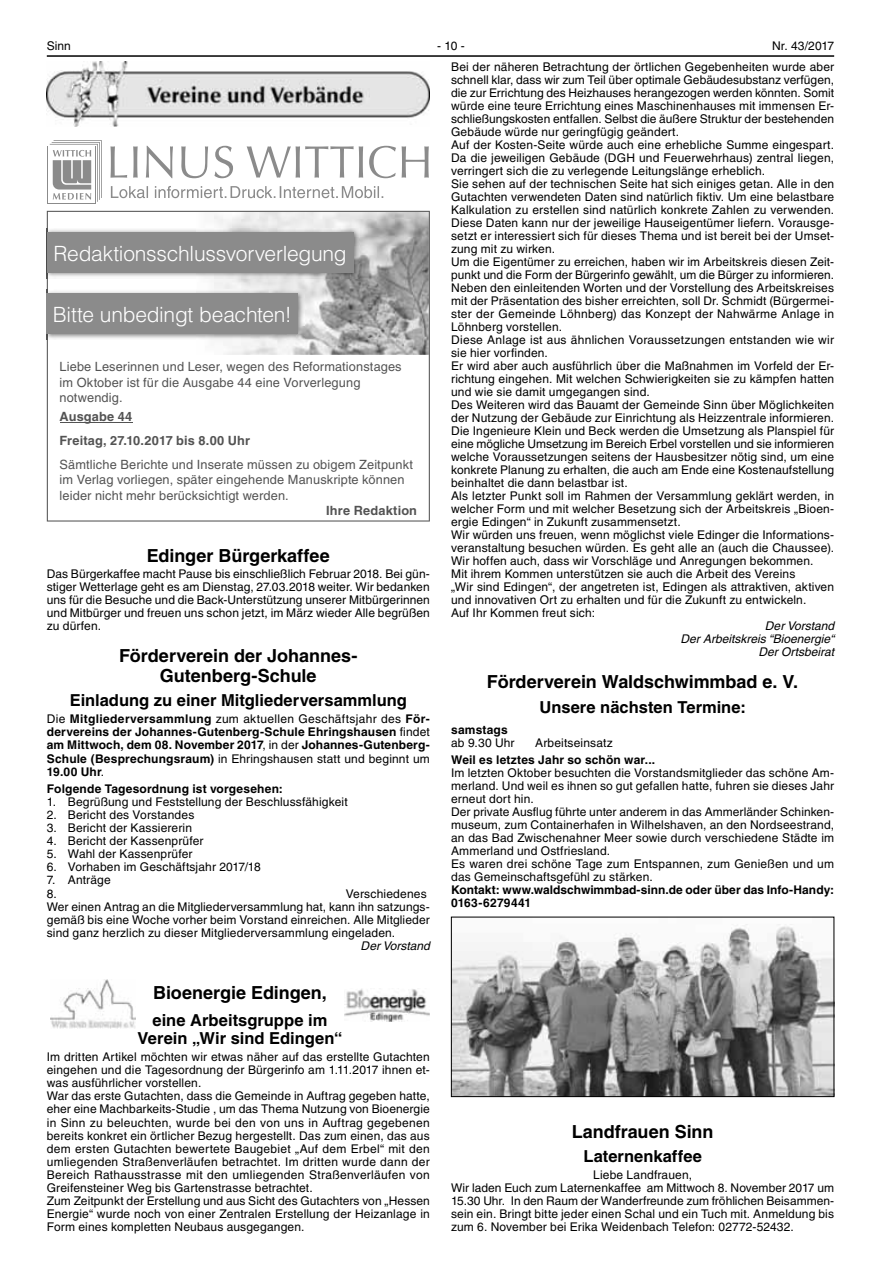
<style>
.page{position:relative;width:881px;height:1263px;background:#fff}
.page>*{position:absolute;margin:0;border:0;box-sizing:border-box;transform-origin:0 0}
.t1{font:300 21px "Helvetica LT";letter-spacing:-.015em;color:#fff}
.t2{font:700 18px/19.5px "Helvetica LT";color:#000;text-align:center}
.t3{font:700 16.5px/18px "Helvetica LT";color:#000;text-align:center}
.t4{font:12.75px/15.3px "Helvetica LT";letter-spacing:.01em;color:#535353}
.t5{font:700 12.75px/23.9px "Helvetica LT";letter-spacing:.015em;color:#535353}
.t6{font:12px/13px "Helvetica LT";letter-spacing:.01em;color:#000}
.t7{font:700 12px/13px "Helvetica LT";letter-spacing:.01em;color:#000}
.t8{font:italic 12px/13px "Helvetica LT";color:#000;text-align:right}
.s1{font-weight:400}
</style>
<div class="page">
<hr style="left:47px;top:55px;width:786px;height:2px;background:#000">
<img style="left:453px;top:924px;width:378px;height:171px">
<div style="left:451px;top:917px;width:382px;height:180px;border:1px solid #000"></div>
<img style="left:47px;top:62px;width:382px;height:64px">
<svg style="left:48px;top:202px;width:48px;height:2px"></svg>
<div style="left:49px;top:147px;width:46px;height:56px;background:#fff"></div>
<svg style="left:50px;top:140px;width:378px;height:62px"></svg>
<svg style="left:47px;top:211px;width:382px;height:310px"></svg>
<img style="left:47px;top:228px;width:312px;height:50px">
<div style="left:47px;top:232px;width:306px;height:40px;background:#8b8b8b"></div>
<img style="left:47px;top:290px;width:257px;height:50px">
<div style="left:47px;top:293px;width:251px;height:41px;background:#8b8b8b"></div>
<hr style="left:60px;top:422px;width:72px;height:1px;background:#535353">
<img style="left:50px;top:979px;width:85px;height:49px">
<img style="left:344px;top:989px;width:85px;height:33px">
<p class="t6" style="left:47px;top:39px;width:26px">Sinn</p>
<p class="t6" style="left:437px;top:39px;width:29px">-10-</p>
<p class="t6" style="left:451px;top:35px;width:384px;line-height:21.3px;text-align:right">Nr. 43/2017<br>Bei der näheren Betrachtung der örtlichen Gegebenheiten wurde aber</p>
<p class="t6" style="left:451px;top:73px;width:384px">schnell klar, dass wir zum Teil über optimale Gebäudesubstanz verfügen, die zur Errichtung des Heizhauses herangezogen werden könnten. Somit würde eine teure Errichtung eines Maschinenhauses mit immensen Er&shy;schließungskosten entfallen. Selbst die äußere Struktur der bestehenden Gebäude würde nur geringfügig geändert.<br>Auf der Kosten-Seite würde auch eine erhebliche Summe eingespart.<br>Da die jeweiligen Gebäude (DGH und Feuerwehrhaus) zentral liegen, verringert sich die zu verlegende Leitungslänge erheblich.<br>Sie sehen auf der technischen Seite hat sich einiges getan. Alle in den Gutachten verwendeten Daten sind natürlich fiktiv. Um eine belastbare Kalkulation zu erstellen sind natürlich konkrete Zahlen zu verwenden.<br>Diese Daten kann nur der jeweilige Hauseigentümer liefern. Vorausge&shy;setzt er interessiert sich für dieses Thema und ist bereit bei der Umset&shy;zung mit zu wirken.<br>Um die Eigentümer zu erreichen, haben wir im Arbeitskreis diesen Zeit&shy;punkt und die Form der Bürgerinfo gewählt, um die Bürger zu informieren.<br>Neben den einleitenden Worten und der Vorstellung des Arbeitskreises mit der Präsentation des bisher erreichten, soll Dr. Schmidt (Bürgermei&shy;ster der Gemeinde Löhnberg) das Konzept der Nahwärme Anlage in Löhnberg vorstellen.<br>Diese Anlage ist aus ähnlichen Voraussetzungen entstanden wie wir sie hier vorfinden.<br>Er wird aber auch ausführlich über die Maßnahmen im Vorfeld der Er&shy;richtung eingehen. Mit welchen Schwierigkeiten sie zu kämpfen hatten und wie sie damit umgegangen sind.<br>Des Weiteren wird das Bauamt der Gemeinde Sinn über Möglichkeiten der Nutzung der Gebäude zur Einrichtung als Heizzentrale informieren.<br>Die Ingenieure Klein und Beck werden die Umsetzung als Planspiel für eine mögliche Umsetzung im Bereich Erbel vorstellen und sie informieren welche Voraussetzungen seitens der Hausbesitzer nötig sind, um eine konkrete Planung zu erhalten, die auch am Ende eine Kostenaufstellung beinhaltet die dann belastbar ist.<br>Als letzter Punkt soll im Rahmen der Versammlung geklärt werden, in welcher Form und mit welcher Besetzung sich der Arbeitskreis „Bioen&shy;ergie Edingen“ in Zukunft zusammensetzt.<br>Wir würden uns freuen, wenn möglichst viele Edinger die Informations&shy;veranstaltung besuchen würden. Es geht alle an (auch die Chaussee).<br>Wir hoffen auch, dass wir Vorschläge und Anregungen bekommen.<br>Mit ihrem Kommen unterstützen sie auch die Arbeit des Vereins<br>„Wir sind Edingen“, der angetreten ist, Edingen als attraktiven, aktiven und innovativen Ort zu erhalten und für die Zukunft zu entwickeln.<br>Auf Ihr Kommen freut sich:</p>
<p class="t8" style="left:680px;top:619px;width:155px">Der Vorstand<br>Der Arbeitskreis “Bioenergie“<br>Der Ortsbeirat</p>
<h2 class="t2" style="left:486px;top:674px;width:313px">Förderverein Waldschwimmbad e. V.</h2>
<h3 class="t3" style="left:539px;top:699px;width:208px">Unsere nächsten Termine:</h3>
<p class="t7" style="left:451px;top:724px;width:58px">samstags</p>
<p class="t6" style="left:451px;top:736px;width:65px">ab 9.30 Uhr</p>
<p class="t6" style="left:535px;top:736px;width:79px">Arbeitseinsatz</p>
<p class="t7" style="left:451px;top:755px;width:205px">Weil es letztes Jahr so schön war...</p>
<p class="t6" style="left:451px;top:767px;width:384px">Im letzten Oktober besuchten die Vorstandsmitglieder das schöne Am&shy;merland. Und weil es ihnen so gut gefallen hatte, fuhren sie dieses Jahr erneut dort hin.<br>Der private Ausflug führte unter anderem in das Ammerländer Schinken&shy;museum, zum Containerhafen in Wilhelshaven, an den Nordseestrand, an das Bad Zwischenahner Meer sowie durch verschiedene Städte im Ammerland und Ostfriesland.<br>Es waren drei schöne Tage zum Entspannen, zum Genießen und um das Gemeinschaftsgefühl zu stärken.</p>
<p class="t7" style="left:451px;top:885px;width:384px">Kontakt: www.waldschwimmbad-sinn.de oder über das Info-Handy:<br>0163-6279441</p>
<h1 class="t1" style="left:53px;top:240px;width:295px">Redaktionsschlussvorverlegung</h1>
<h1 class="t1" style="left:53px;top:301px;width:240px">Bitte unbedingt beachten!</h1>
<p class="t4" style="left:60px;top:359px;width:343px">Liebe Leserinnen und Leser, wegen des Reformationstages im Oktober ist für die Ausgabe 44 eine Vorverlegung notwendig.</p>
<p class="t5" style="left:60px;top:405px;width:192px">Ausgabe 44<br>Freitag, 27.10.2017 bis 8.00 Uhr</p>
<p class="t4" style="left:60px;top:457px;width:355px">Sämtliche Berichte und Inserate müssen zu obigem Zeitpunkt im Verlag vorliegen, später eingehende Manuskripte können leider nicht mehr berücksichtigt werden.</p>
<p class="t5" style="left:326px;top:498px;width:92px">Ihre Redaktion</p>
<h2 class="t2" style="left:147px;top:548px;width:184px">Edinger Bürgerkaffee</h2>
<p class="t6" style="left:47px;top:567px;width:384px;text-align:justify">Das Bürgerkaffee macht Pause bis einschließlich Februar 2018. Bei gün&shy;stiger Wetterlage geht es am Dienstag, 27.03.2018 weiter. Wir bedanken uns für die Besuche und die Back-Unterstützung unserer Mitbürgerinnen und Mitbürger und freuen uns schon jetzt, im März wieder Alle begrüßen zu dürfen.</p>
<h2 class="t2" style="left:119px;top:648px;width:240px">Förderverein der Johannes-<br>Gutenberg-Schule</h2>
<h3 class="t3" style="left:70px;top:693px;width:338px">Einladung zu einer Mitgliederversammlung</h3>
<p class="t7" style="left:47px;top:714px;width:384px;text-align:justify"><span class="s1">Die</span> Mitgliederversammlung <span class="s1">zum aktuellen Geschäftsjahr des</span> För&shy;dervereins der Johannes-Gutenberg-Schule Ehringshausen <span class="s1">findet </span>am Mittwoch, dem 08. November 2017<span class="s1">, in der</span> Johannes-Gutenberg-Schule (Besprechungsraum) <span class="s1">in Ehringshausen statt und beginnt um </span>19.00 Uhr<span class="s1">.</span></p>
<p class="t7" style="left:47px;top:783px;width:237px">Folgende Tagesordnung ist vorgesehen:</p>
<p class="t6" style="left:47px;top:795px;width:302px">1. Begrüßung und Feststellung der Beschlussfähigkeit</p>
<p class="t6" style="left:47px;top:808px;width:149px">2. Bericht des Vorstandes</p>
<p class="t6" style="left:47px;top:821px;width:147px">3. Bericht der Kassiererin</p>
<p class="t6" style="left:47px;top:834px;width:158px">4. Bericht der Kassenprüfer</p>
<p class="t6" style="left:47px;top:848px;width:147px">5. Wahl der Kassenprüfer</p>
<p class="t6" style="left:47px;top:861px;width:215px">6. Vorhaben im Geschäftsjahr 2017/18</p>
<p class="t6" style="left:47px;top:874px;width:65px">7. Anträge<br>8.</p>
<p class="t6" style="left:47px;top:887px;width:384px;text-indent:299px">Verschiedenes Wer einen Antrag an die Mitgliederversammlung hat, kann ihn satzungs&shy;gemäß bis eine Woche vorher beim Vorstand einreichen. Alle Mitglieder sind ganz herzlich zu dieser Mitgliederversammlung eingeladen.</p>
<p class="t8" style="left:360px;top:939px;width:71px">Der Vorstand</p>
<h2 class="t2" style="left:153px;top:985px;width:175px">Bioenergie Edingen,</h2>
<h3 class="t3" style="left:137px;top:1013px;width:206px">eine Arbeitsgruppe im<br>Verein „Wir sind Edingen“</h3>
<p class="t6" style="left:47px;top:1050px;width:384px">Im dritten Artikel möchten wir etwas näher auf das erstellte Gutachten eingehen und die Tagesordnung der Bürgerinfo am 1.11.2017 ihnen et&shy;was ausführlicher vorstellen.<br>War das erste Gutachten, dass die Gemeinde in Auftrag gegeben hatte, eher eine Machbarkeits-Studie , um das Thema Nutzung von Bioenergie in Sinn zu beleuchten, wurde bei den von uns in Auftrag gegebenen bereits konkret ein örtlicher Bezug hergestellt. Das zum einen, das aus dem ersten Gutachten bewertete Baugebiet „Auf dem Erbel“ mit den umliegenden Straßenverläufen betrachtet. Im dritten wurde dann der Bereich Rathausstrasse mit den umliegenden Straßenverläufen von Greifensteiner Weg bis Gartenstrasse betrachtet.<br>Zum Zeitpunkt der Erstellung und aus Sicht des Gutachters von „Hessen Energie“ wurde noch von einer Zentralen Erstellung der Heizanlage in Form eines kompletten Neubaus ausgegangen.</p>
<h2 class="t2" style="left:571px;top:1123px;width:143px">Landfrauen Sinn</h2>
<h3 class="t3" style="left:583px;top:1148px;width:120px">Laternenkaffee</h3>
<p class="t6" style="left:451px;top:1168px;width:384px;text-indent:142px">Liebe Landfrauen,<br>Wir laden Euch zum Laternenkaffee am Mittwoch 8. November 2017 um 15.30 Uhr. In den Raum der Wanderfreunde zum fröhlichen Beisammen&shy;sein ein. Bringt bitte jeder einen Schal und ein Tuch mit. Anmeldung bis zum 6. November bei Erika Weidenbach Telefon: 02772-52432.</p>
</div>
